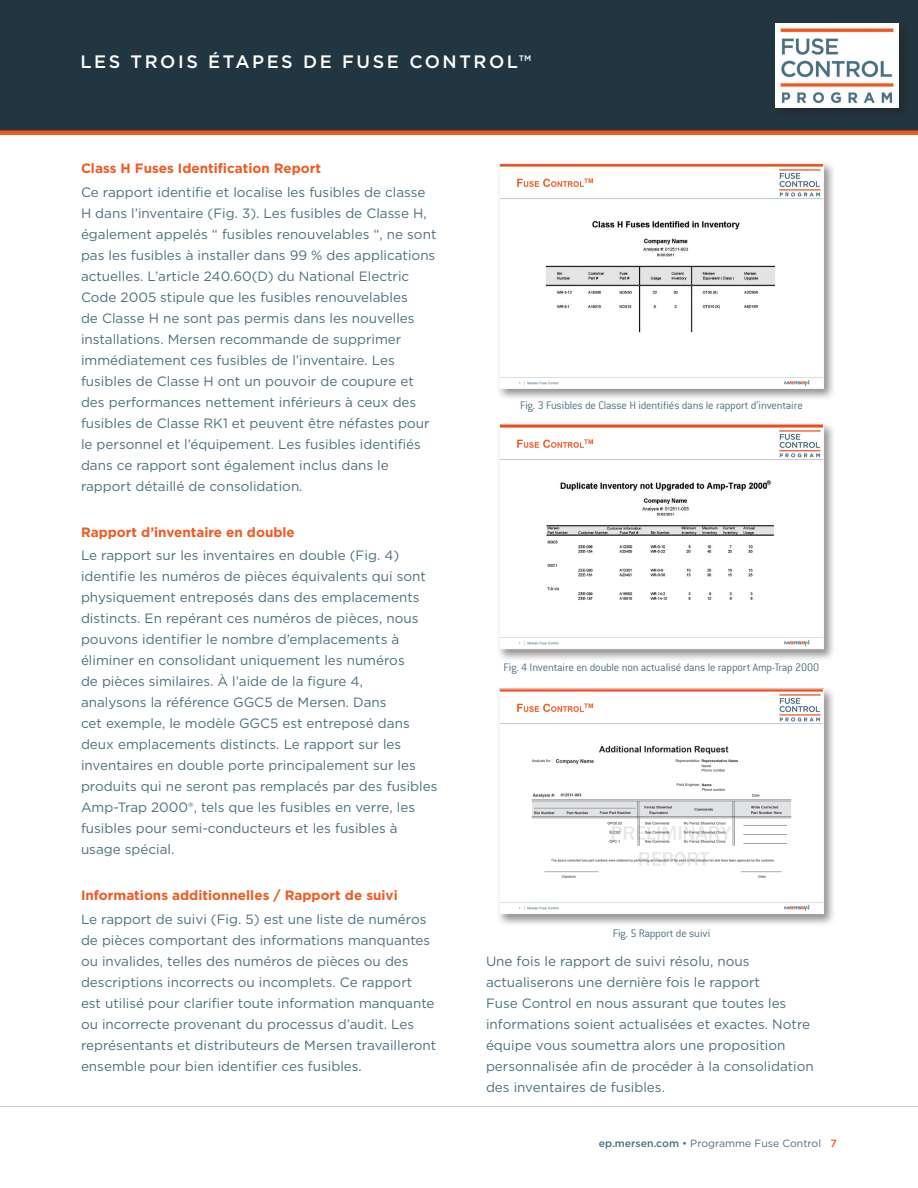
<style>
.page{position:relative;width:918px;height:1188px;background:#fff}
.page>*{position:absolute;margin:0;border:0;box-sizing:border-box;transform-origin:0 0}
.NEW_Page_Header{font:500 18px "Gotham";letter-spacing:.14em;color:#fff}
.NEW_Text{font:13.5px/21px "Gotham";color:#4b6f7f}
.NEW_Sub_subhead_Oran{font:700 13.5px "Gotham";color:#f15921}
.NEW_Caption{font:300 12px "Conduit ITC Std";letter-spacing:-.015em;color:#4b6f7f}
.t1{font:10.5px "Gotham";color:#4b6f7f}
.s1{font-weight:500}
.s2{font-weight:500;color:#f15921}
</style>
<div class="page">
<div style="left:0;top:0;width:918px;height:135px;background:#223641"></div>
<div style="left:0;top:130px;width:918px;height:5px;background:#f15921"></div>
<hr style="left:0;top:1106px;width:918px;height:1px;background:#c0cace">
<div style="left:773px;top:20px;width:139px;height:101px;background:#22323c"></div>
<img style="left:775px;top:23px;width:124px;height:84px">
<div style="left:497px;top:161px;width:340px;height:241px;background:#231f20;opacity:.5"></div>
<img style="left:501px;top:165px;width:321px;height:222px">
<div style="left:499px;top:163px;width:325px;height:226px;border:1px solid #fef5ef"></div>
<img style="left:531px;top:202px;width:260px;height:160px">
<div style="left:497px;top:421px;width:340px;height:241px;background:#231f20;opacity:.5"></div>
<img style="left:501px;top:426px;width:321px;height:221px">
<div style="left:499px;top:424px;width:325px;height:225px;border:1px solid #fef5ef"></div>
<img style="left:532px;top:462px;width:259px;height:166px">
<div style="left:497px;top:686px;width:340px;height:241px;background:#231f20;opacity:.5"></div>
<img style="left:501px;top:691px;width:321px;height:221px">
<div style="left:499px;top:689px;width:325px;height:225px;border:1px solid #fef5ef"></div>
<img style="left:520px;top:731px;width:284px;height:153px">
<p class="NEW_Page_Header" style="left:80px;top:50px;width:452px">LES TROIS ÉTAPES DE FUSE CONTROL™</p>
<p class="NEW_Sub_subhead_Oran" style="left:81px;top:160px;width:242px">Class H Fuses Identification Report</p>
<p class="NEW_Text" style="left:81px;top:181px;width:357px">Ce rapport identifie et localise les fusibles de classe H dans l’inventaire (Fig. 3). Les fusibles de Classe H, également appelés “ fusibles renouvelables “, ne sont pas les fusibles à installer dans 99 % des applications actuelles. L’article 240.60(D) du National Electric Code 2005 stipule que les fusibles renouvelables<br>de Classe H ne sont pas permis dans les nouvelles installations. Mersen recommande de supprimer immédiatement ces fusibles de l’inventaire. Les fusibles de Classe H ont un pouvoir de coupure et des performances nettement inférieurs à ceux des fusibles de Classe RK1 et peuvent être néfastes pour le personnel et l’équipement. Les fusibles identifiés dans ce rapport sont également inclus dans le rapport détaillé de consolidation.</p>
<p class="NEW_Sub_subhead_Oran" style="left:81px;top:523px;width:215px">Rapport d’inventaire en double</p>
<p class="NEW_Text" style="left:81px;top:545px;width:358px">Le rapport sur les inventaires en double (Fig. 4) identifie les numéros de pièces équivalents qui sont physiquement entreposés dans des emplacements distincts. En repérant ces numéros de pièces, nous pouvons identifier le nombre d’emplacements à éliminer en consolidant uniquement les numéros<br>de pièces similaires. À l’aide de la figure 4,<br>analysons la référence GGC5 de Mersen. Dans<br>cet exemple, le modèle GGC5 est entreposé dans deux emplacements distincts. Le rapport sur les inventaires en double porte principalement sur les produits qui ne seront pas remplacés par des fusibles Amp-Trap 2000®, tels que les fusibles en verre, les fusibles pour semi-conducteurs et les fusibles à usage spécial.</p>
<p class="NEW_Sub_subhead_Oran" style="left:81px;top:887px;width:318px">Informations additionnelles / Rapport de suivi</p>
<p class="NEW_Text" style="left:81px;top:908px;width:357px">Le rapport de suivi (Fig. 5) est une liste de numéros de pièces comportant des informations manquantes ou invalides, telles des numéros de pièces ou des descriptions incorrects ou incomplets. Ce rapport<br>est utilisé pour clarifier toute information manquante ou incorrecte provenant du processus d’audit. Les représentants et distributeurs de Mersen travailleront ensemble pour bien identifier ces fusibles.</p>
<p class="NEW_Caption" style="left:520px;top:398px;width:284px">Fig. 3 Fusibles de Classe H identifiés dans le rapport d’inventaire</p>
<p class="NEW_Caption" style="left:504px;top:660px;width:317px">Fig. 4 Inventaire en double non actualisé dans le rapport Amp-Trap 2000</p>
<p class="NEW_Caption" style="left:613px;top:926px;width:99px">Fig. 5 Rapport de suivi</p>
<p class="NEW_Text" style="left:486px;top:950px;width:329px">Une fois le rapport de suivi résolu, nous actualiserons une dernière fois le rapport<br>Fuse Control en nous assurant que toutes les informations soient actualisées et exactes. Notre équipe vous soumettra alors une proposition personnalisée afin de procéder à la consolidation des inventaires de fusibles.</p>
<p class="t1" style="left:599px;top:1137px;width:240px"><span class="s1">ep.mersen.com</span> • Programme Fuse Control <span class="s2">7</span></p>
</div>
